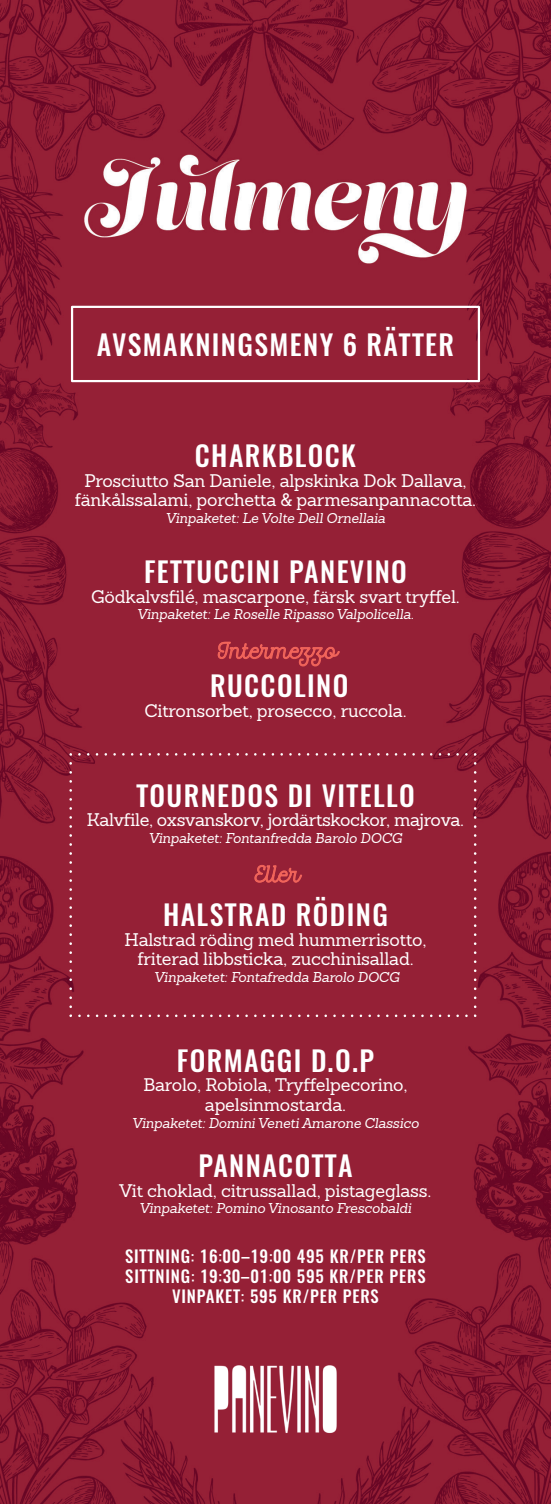
<style>
.page{position:relative;width:551px;height:1504px;background:#fff}
.page>*{position:absolute;margin:0;border:0;box-sizing:border-box;transform-origin:0 0}
.t1{font:500 27.82px "Oswald";letter-spacing:.05em;color:#fff}
.t2{font:17.85px/19.4px "Sanchez Slab";letter-spacing:-.01em;color:#fff;text-align:center}
.t3{font:500 16.62px "Oswald";letter-spacing:.05em;color:#fff}
.t4{font:italic 13.83px "Sanchez Slab";letter-spacing:-.01em;color:#fff}
.s1{font-weight:400}
</style>
<div class="page">
<img style="left:0;top:0;width:551px;height:1503px">
<img style="left:207px;top:1357px;width:137px;height:83px">
<svg style="left:218px;top:641px;width:122px;height:25px;background:#ad313f"></svg>
<svg style="left:254px;top:864px;width:48px;height:18px"></svg>
<svg style="left:69px;top:763px;width:3px;height:253px"></svg>
<svg style="left:79px;top:1014px;width:397px;height:3px"></svg>
<svg style="left:474px;top:754px;width:2px;height:252px"></svg>
<svg style="left:69px;top:753px;width:397px;height:2px"></svg>
<div style="left:71px;top:306px;width:409px;height:76px;border:2px solid #fff"></div>
<p class="t1" style="left:97px;top:330px;width:358px">AVSMAKNINGSMENY 6 RÄTTER</p>
<p class="t1" style="left:195px;top:441px;width:163px">CHARKBLOCK</p>
<p class="t2" style="left:84px;top:470px;width:384px">Prosciutto San Daniele, alpskinka Dok Dallava,</p>
<p class="t2" style="left:75px;top:490px;width:403px">fänkålssalami, porchetta &amp; parmesanpannacotta.</p>
<p class="t4" style="left:166px;top:509px;width:221px">Vinpaketet: Le Volte Dell Ornellaia</p>
<p class="t1" style="left:144px;top:557px;width:264px">FETTUCCINI PANEVINO</p>
<p class="t2" style="left:91px;top:586px;width:370px">Gödkalvsfilé, mascarpone, färsk svart tryffel.</p>
<p class="t4" style="left:137px;top:605px;width:278px">Vinpaketet: Le Roselle Ripasso Valpolicella.</p>
<p class="t1" style="left:210px;top:671px;width:140px">RUCCOLINO</p>
<p class="t2" style="left:144px;top:700px;width:264px">Citronsorbet, prosecco, ruccola.</p>
<p class="t1" style="left:136px;top:780px;width:280px">TOURNEDOS DI VITELLO</p>
<p class="t2" style="left:87px;top:809px;width:378px">Kalvfile, oxsvanskorv, jordärtskockor, majrova.</p>
<p class="t4" style="left:149px;top:828px;width:255px">Vinpaketet: Fontanfredda Barolo DOCG</p>
<p class="t1" style="left:163px;top:900px;width:226px">HALSTRAD RÖDING</p>
<p class="t2" style="left:124px;top:929px;width:303px">Halstrad röding med hummerrisotto, friterad libbsticka, zucchinisallad.</p>
<p class="t4" style="left:154px;top:967px;width:247px">Vinpaketet: Fontafredda Barolo DOCG</p>
<p class="t1" style="left:177px;top:1045px;width:199px">FORMAGGI D.O.P</p>
<p class="t2" style="left:143px;top:1075px;width:266px">Barolo, Robiola, Tryffelpecorino, apelsinmostarda.</p>
<p class="t4" style="left:132px;top:1113px;width:288px">Vinpaketet: Domini Veneti Amarone Classico</p>
<p class="t1" style="left:198px;top:1150px;width:155px">PANNACOTTA</p>
<p class="t2" style="left:119px;top:1180px;width:313px">Vit choklad, citrussallad, pistageglass.</p>
<p class="t4" style="left:139px;top:1199px;width:273px">Vinpaketet: Pomino Vinosanto Frescobaldi</p>
<p class="t3" style="left:125px;top:1247px;width:302px">SITTNING<span class="s1">:</span> 16<span class="s1">:</span>00–19<span class="s1">:</span>00 495 KR/PER PERS</p>
<p class="t3" style="left:125px;top:1267px;width:302px">SITTNING<span class="s1">:</span> 19<span class="s1">:</span>30–01<span class="s1">:</span>00 595 KR/PER PERS</p>
<p class="t3" style="left:172px;top:1287px;width:208px">VINPAKET<span class="s1">:</span> 595 KR/PER PERS</p>
</div>
